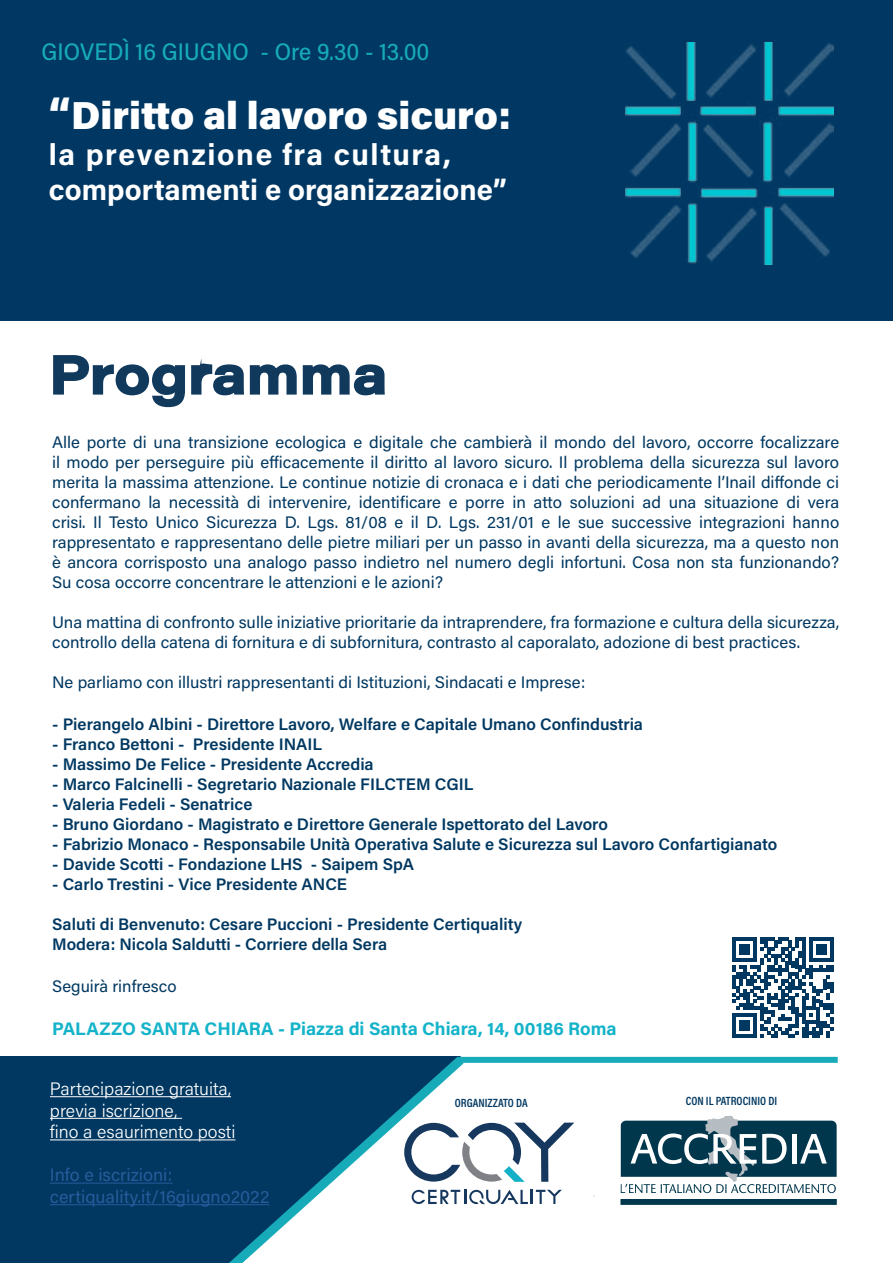
<style>
.page{position:relative;width:893px;height:1263px;background:#fff}
.page>*{position:absolute;margin:0;border:0;box-sizing:border-box;transform-origin:0 0}
.t1{font:900 39px "Acumin Pro";color:#fff}
.t2{font:30px "Acumin Variable Concept";letter-spacing:.05em;color:#fff}
.t3{font:29.25px "Acumin Variable Concept";color:#fff}
.t4{font:24px "Acumin Variable Concept";color:#17abba}
.t5{font:700 18.15px "Acumin Pro";color:#14b3c9}
.t6{font:300 18px/21.6px "Acumin Pro";color:#fff}
.t7{font:18px/21.6px "Acumin Pro";color:#275b9b}
.t8{font:16.65px/20px "Acumin Pro";color:#003861;text-align:justify}
.t9{font:600 16.65px/20px "Acumin Pro";color:#003861}
.t10{font:600 12px "Acumin Pro Cond";color:#003861}
.s1{font-size:43.5px}
</style>
<div class="page">
<div style="left:0;top:1057px;width:893px;height:206px;background:#003861"></div>
<div style="left:0;top:0;width:893px;height:321px;background:#003863"></div>
<img style="left:626px;top:43px;width:208px;height:221px">
<div style="left:473px;top:1056px;width:420px;height:207px;background:#fff"></div>
<svg style="left:473px;top:1190px;width:89px;height:14px"></svg>
<svg style="left:473px;top:1122px;width:101px;height:60px;background:#c6d0d8"></svg>
<svg style="left:53px;top:355px;width:332px;height:53px"></svg>
<hr style="left:50px;top:1096px;width:181px;height:1px;background:#fff">
<hr style="left:50px;top:1118px;width:132px;height:1px;background:#fff">
<hr style="left:50px;top:1139px;width:185px;height:1px;background:#fff">
<hr style="left:50px;top:1183px;width:122px;height:1px;background:#275b9b">
<hr style="left:50px;top:1204px;width:220px;height:1px;background:#275b9b">
<svg style="left:733px;top:937px;width:100px;height:101px"></svg>
<div style="left:620px;top:1199px;width:217px;height:6px;background:#00374d"></div>
<svg style="left:620px;top:1116px;width:217px;height:77px;background:#658693"></svg>
<svg style="left:86px;top:1056px;width:387px;height:207px"></svg>
<div style="left:458px;top:1057px;width:380px;height:6px;background:#17abba"></div>
<h3 class="t4" style="left:42px;top:35px;width:389px">GIOVEDÌ 16 GIUGNO - Ore 9.30 - 13.00</h3>
<h1 class="t1" style="left:49px;top:88px;width:464px"><span class="s1">“</span>Diritto al lavoro sicuro:</h1>
<h2 class="t2" style="left:49px;top:134px;width:403px">la prevenzione fra cultura,</h2>
<h3 class="t3" style="left:49px;top:170px;width:460px">comportamenti e organizzazione”</h3>
<p class="t8" style="left:52px;top:432px;width:789px">Alle porte di una transizione ecologica e digitale che cambierà il mondo del lavoro, occorre focalizzare il modo per perseguire più efficacemente il diritto al lavoro sicuro. Il problema della sicurezza sul lavoro merita la massima attenzione. Le continue notizie di cronaca e i dati che periodicamente l’Inail diffonde ci confermano la necessità di intervenire, identificare e porre in atto soluzioni ad una situazione di vera crisi. Il Testo Unico Sicurezza D. Lgs. 81/08 e il D. Lgs. 231/01 e le sue successive integrazioni hanno rappresentato e rappresentano delle pietre miliari per un passo in avanti della sicurezza, ma a questo non è ancora corrisposto una analogo passo indietro nel numero degli infortuni. Cosa non sta funzionando?<br>Su cosa occorre concentrare le attenzioni e le azioni?</p>
<p class="t8" style="left:52px;top:612px;width:788px">Una mattina di confronto sulle iniziative prioritarie da intraprendere, fra formazione e cultura della sicurezza, controllo della catena di fornitura e di subfornitura, contrasto al caporalato, adozione di best practices.</p>
<p class="t8" style="left:52px;top:672px;width:535px">Ne parliamo con illustri rappresentanti di Istituzioni, Sindacati e Imprese:</p>
<p class="t9" style="left:52px;top:713px;width:592px">- Pierangelo Albini - Direttore Lavoro, Welfare e Capitale Umano Confindustria</p>
<p class="t9" style="left:52px;top:733px;width:272px">- Franco Bettoni - Presidente INAIL</p>
<p class="t9" style="left:52px;top:753px;width:323px">- Massimo De Felice - Presidente Accredia</p>
<p class="t9" style="left:52px;top:773px;width:423px">- Marco Falcinelli - Segretario Nazionale FILCTEM CGIL</p>
<p class="t9" style="left:52px;top:793px;width:202px">- Valeria Fedeli - Senatrice</p>
<p class="t9" style="left:52px;top:813px;width:557px">- Bruno Giordano - Magistrato e Direttore Generale Ispettorato del Lavoro</p>
<p class="t9" style="left:52px;top:833px;width:727px">- Fabrizio Monaco - Responsabile Unità Operativa Salute e Sicurezza sul Lavoro Confartigianato</p>
<p class="t9" style="left:52px;top:853px;width:363px">- Davide Scotti - Fondazione LHS - Saipem SpA</p>
<p class="t9" style="left:52px;top:873px;width:296px">- Carlo Trestini - Vice Presidente ANCE</p>
<p class="t9" style="left:52px;top:913px;width:472px">Saluti di Benvenuto: Cesare Puccioni - Presidente Certiquality<br>Modera: Nicola Saldutti - Corriere della Sera</p>
<p class="t8" style="left:52px;top:975px;width:126px">Seguirà rinfresco</p>
<p class="t5" style="left:52px;top:1016px;width:566px">PALAZZO SANTA CHIARA - Piazza di Santa Chiara, 14, 00186 Roma</p>
<p class="t6" style="left:50px;top:1077px;width:187px">Partecipazione gratuita, previa iscrizione,<br>fino a esaurimento posti</p>
<p class="t7" style="left:50px;top:1163px;width:221px">Info e iscrizioni: certiquality.it/16giugno2022</p>
<p class="t10" style="left:455px;top:1095px;width:75px">ORGANIZZATO DA</p>
<p class="t10" style="left:686px;top:1093px;width:93px">CON IL PATROCINIO DI</p>
</div>
